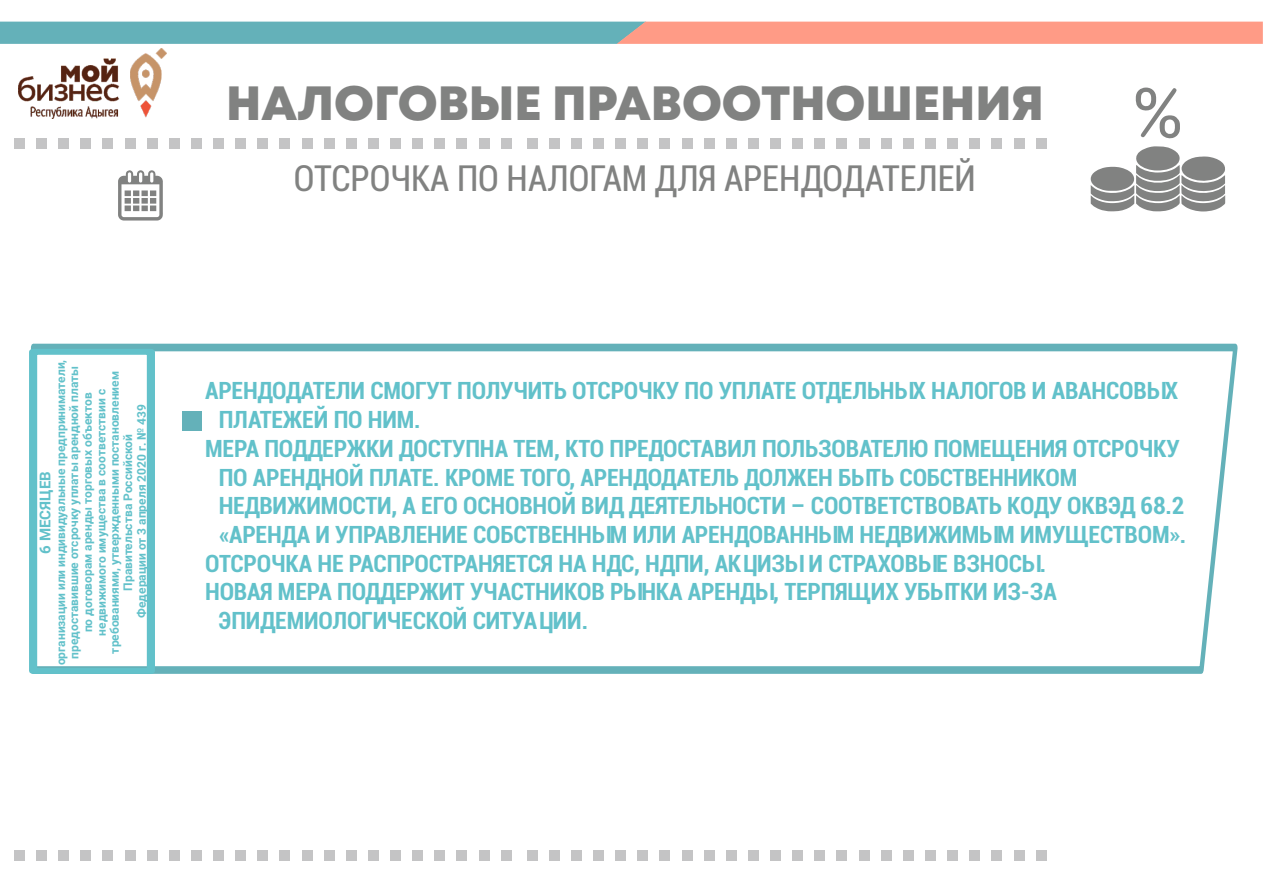
<style>
.page{position:relative;width:1263px;height:893px;background:#fff}
.page>*{position:absolute;margin:0;border:0;box-sizing:border-box;transform-origin:0 0}
.t1{font:48px "Mont Heavy DEMO";color:#818281}
.t2{font:condensed 36px "Roboto";color:#818281;scale:.96 1}
.t3{font:700 condensed 24px "Roboto";letter-spacing:-.005em;color:#62c1ca}
.t4{font:700 15px "Roboto";color:#62c1ca}
.t5{font:700 12px/13.5px "Roboto";color:#62c1ca;text-align:center}
</style>
<div class="page">
<div style="left:14px;top:138px;width:11px;height:11px;background:#c4c4c5"></div>
<div style="left:36px;top:138px;width:11px;height:11px;background:#c4c4c5"></div>
<div style="left:58px;top:138px;width:11px;height:11px;background:#c4c4c5"></div>
<div style="left:81px;top:138px;width:10px;height:11px;background:#c4c4c5"></div>
<div style="left:103px;top:138px;width:10px;height:11px;background:#c4c4c5"></div>
<div style="left:125px;top:138px;width:10px;height:11px;background:#c4c4c5"></div>
<div style="left:147px;top:138px;width:10px;height:11px;background:#c4c4c5"></div>
<div style="left:169px;top:138px;width:11px;height:11px;background:#c4c4c5"></div>
<div style="left:191px;top:138px;width:11px;height:11px;background:#c4c4c5"></div>
<div style="left:213px;top:138px;width:11px;height:11px;background:#c4c4c5"></div>
<div style="left:235px;top:138px;width:11px;height:11px;background:#c4c4c5"></div>
<div style="left:258px;top:138px;width:10px;height:11px;background:#c4c4c5"></div>
<div style="left:280px;top:138px;width:10px;height:11px;background:#c4c4c5"></div>
<div style="left:302px;top:138px;width:10px;height:11px;background:#c4c4c5"></div>
<div style="left:324px;top:138px;width:10px;height:11px;background:#c4c4c5"></div>
<div style="left:346px;top:138px;width:10px;height:11px;background:#c4c4c5"></div>
<div style="left:368px;top:138px;width:11px;height:11px;background:#c4c4c5"></div>
<div style="left:390px;top:138px;width:11px;height:11px;background:#c4c4c5"></div>
<div style="left:412px;top:138px;width:11px;height:11px;background:#c4c4c5"></div>
<div style="left:435px;top:138px;width:10px;height:11px;background:#c4c4c5"></div>
<div style="left:457px;top:138px;width:10px;height:11px;background:#c4c4c5"></div>
<div style="left:479px;top:138px;width:10px;height:11px;background:#c4c4c5"></div>
<div style="left:501px;top:138px;width:10px;height:11px;background:#c4c4c5"></div>
<div style="left:527px;top:138px;width:10px;height:11px;background:#c4c4c5"></div>
<div style="left:549px;top:138px;width:10px;height:11px;background:#c4c4c5"></div>
<div style="left:571px;top:138px;width:11px;height:11px;background:#c4c4c5"></div>
<div style="left:593px;top:138px;width:11px;height:11px;background:#c4c4c5"></div>
<div style="left:615px;top:138px;width:11px;height:11px;background:#c4c4c5"></div>
<div style="left:638px;top:138px;width:10px;height:11px;background:#c4c4c5"></div>
<div style="left:660px;top:138px;width:10px;height:11px;background:#c4c4c5"></div>
<div style="left:682px;top:138px;width:10px;height:11px;background:#c4c4c5"></div>
<div style="left:704px;top:138px;width:10px;height:11px;background:#c4c4c5"></div>
<div style="left:726px;top:138px;width:10px;height:11px;background:#c4c4c5"></div>
<div style="left:748px;top:138px;width:11px;height:11px;background:#c4c4c5"></div>
<div style="left:770px;top:138px;width:11px;height:11px;background:#c4c4c5"></div>
<div style="left:792px;top:138px;width:11px;height:11px;background:#c4c4c5"></div>
<div style="left:814px;top:138px;width:11px;height:11px;background:#c4c4c5"></div>
<div style="left:837px;top:138px;width:10px;height:11px;background:#c4c4c5"></div>
<div style="left:859px;top:138px;width:10px;height:11px;background:#c4c4c5"></div>
<div style="left:881px;top:138px;width:10px;height:11px;background:#c4c4c5"></div>
<div style="left:903px;top:138px;width:11px;height:11px;background:#c4c4c5"></div>
<div style="left:925px;top:138px;width:11px;height:11px;background:#c4c4c5"></div>
<div style="left:947px;top:138px;width:11px;height:11px;background:#c4c4c5"></div>
<div style="left:970px;top:138px;width:10px;height:11px;background:#c4c4c5"></div>
<div style="left:992px;top:138px;width:10px;height:11px;background:#c4c4c5"></div>
<div style="left:1014px;top:138px;width:10px;height:11px;background:#c4c4c5"></div>
<div style="left:1036px;top:138px;width:10px;height:11px;background:#c4c4c5"></div>
<div style="left:14px;top:850px;width:11px;height:11px;background:#c4c4c5"></div>
<div style="left:36px;top:850px;width:11px;height:11px;background:#c4c4c5"></div>
<div style="left:58px;top:850px;width:11px;height:11px;background:#c4c4c5"></div>
<div style="left:81px;top:850px;width:10px;height:11px;background:#c4c4c5"></div>
<div style="left:103px;top:850px;width:10px;height:11px;background:#c4c4c5"></div>
<div style="left:125px;top:850px;width:10px;height:11px;background:#c4c4c5"></div>
<div style="left:147px;top:850px;width:10px;height:11px;background:#c4c4c5"></div>
<div style="left:169px;top:850px;width:11px;height:11px;background:#c4c4c5"></div>
<div style="left:191px;top:850px;width:11px;height:11px;background:#c4c4c5"></div>
<div style="left:213px;top:850px;width:11px;height:11px;background:#c4c4c5"></div>
<div style="left:235px;top:850px;width:11px;height:11px;background:#c4c4c5"></div>
<div style="left:258px;top:850px;width:10px;height:11px;background:#c4c4c5"></div>
<div style="left:280px;top:850px;width:10px;height:11px;background:#c4c4c5"></div>
<div style="left:302px;top:850px;width:10px;height:11px;background:#c4c4c5"></div>
<div style="left:324px;top:850px;width:10px;height:11px;background:#c4c4c5"></div>
<div style="left:346px;top:850px;width:10px;height:11px;background:#c4c4c5"></div>
<div style="left:368px;top:850px;width:11px;height:11px;background:#c4c4c5"></div>
<div style="left:390px;top:850px;width:11px;height:11px;background:#c4c4c5"></div>
<div style="left:412px;top:850px;width:11px;height:11px;background:#c4c4c5"></div>
<div style="left:435px;top:850px;width:10px;height:11px;background:#c4c4c5"></div>
<div style="left:457px;top:850px;width:10px;height:11px;background:#c4c4c5"></div>
<div style="left:479px;top:850px;width:10px;height:11px;background:#c4c4c5"></div>
<div style="left:501px;top:850px;width:10px;height:11px;background:#c4c4c5"></div>
<div style="left:527px;top:850px;width:10px;height:11px;background:#c4c4c5"></div>
<div style="left:549px;top:850px;width:10px;height:11px;background:#c4c4c5"></div>
<div style="left:571px;top:850px;width:11px;height:11px;background:#c4c4c5"></div>
<div style="left:593px;top:850px;width:11px;height:11px;background:#c4c4c5"></div>
<div style="left:615px;top:850px;width:11px;height:11px;background:#c4c4c5"></div>
<div style="left:638px;top:850px;width:10px;height:11px;background:#c4c4c5"></div>
<div style="left:660px;top:850px;width:10px;height:11px;background:#c4c4c5"></div>
<div style="left:682px;top:850px;width:10px;height:11px;background:#c4c4c5"></div>
<div style="left:704px;top:850px;width:10px;height:11px;background:#c4c4c5"></div>
<div style="left:726px;top:850px;width:10px;height:11px;background:#c4c4c5"></div>
<div style="left:748px;top:850px;width:11px;height:11px;background:#c4c4c5"></div>
<div style="left:770px;top:850px;width:11px;height:11px;background:#c4c4c5"></div>
<div style="left:792px;top:850px;width:11px;height:11px;background:#c4c4c5"></div>
<div style="left:814px;top:850px;width:11px;height:11px;background:#c4c4c5"></div>
<div style="left:837px;top:850px;width:10px;height:11px;background:#c4c4c5"></div>
<div style="left:859px;top:850px;width:10px;height:11px;background:#c4c4c5"></div>
<div style="left:881px;top:850px;width:10px;height:11px;background:#c4c4c5"></div>
<div style="left:903px;top:850px;width:11px;height:11px;background:#c4c4c5"></div>
<div style="left:925px;top:850px;width:11px;height:11px;background:#c4c4c5"></div>
<div style="left:947px;top:850px;width:11px;height:11px;background:#c4c4c5"></div>
<div style="left:970px;top:850px;width:10px;height:11px;background:#c4c4c5"></div>
<div style="left:992px;top:850px;width:10px;height:11px;background:#c4c4c5"></div>
<div style="left:1014px;top:850px;width:10px;height:11px;background:#c4c4c5"></div>
<div style="left:1036px;top:850px;width:10px;height:11px;background:#c4c4c5"></div>
<svg style="left:29px;top:343px;width:1209px;height:331px"></svg>
<svg style="left:0;top:22px;width:1263px;height:22px;background:#b1a6a0"></svg>
<div style="left:30px;top:348px;width:124px;height:326px;border:7px solid #62c1ca"></div>
<div style="left:182px;top:412px;width:19px;height:19px;background:#64b1b9"></div>
<svg style="left:118px;top:170px;width:45px;height:51px"></svg>
<svg style="left:1136px;top:88px;width:44px;height:51px"></svg>
<svg style="left:1091px;top:146px;width:134px;height:65px"></svg>
<img style="left:18px;top:48px;width:148px;height:70px">
<h1 class="t1" style="left:226px;top:85px;width:819px">НАЛОГОВЫЕ ПРАВООТНОШЕНИЯ</h1>
<h2 class="t2" style="left:294px;top:164px;width:712px">ОТСРОЧКА ПО НАЛОГАМ ДЛЯ АРЕНДОДАТЕЛЕЙ</h2>
<p class="t5" style="left:55px;top:665px;width:307px;rotate:-90deg">организации или индивидуальные предприниматели, предоставившие отсрочку уплаты арендной платы по договорам аренды торговых объектов недвижимого имущества в соответствии с требованиями, утвержденными постановлением Правительства Российской<br>Федерации от 3 апреля 2020 г. № 439</p>
<p class="t4" style="left:39px;top:553px;width:84px;rotate:-90deg">6 МЕСЯЦЕВ</p>
<p class="t3" style="left:205px;top:381px;width:974px">АРЕНДОДАТЕЛИ СМОГУТ ПОЛУЧИТЬ ОТСРОЧКУ ПО УПЛАТЕ ОТДЕЛЬНЫХ НАЛОГОВ И АВАНСОВЫХ</p>
<p class="t3" style="left:219px;top:410px;width:203px">ПЛАТЕЖЕЙ ПО НИМ.</p>
<p class="t3" style="left:205px;top:439px;width:976px">МЕРА ПОДДЕРЖКИ ДОСТУПНА ТЕМ, КТО ПРЕДОСТАВИЛ ПОЛЬЗОВАТЕЛЮ ПОМЕЩЕНИЯ ОТСРОЧКУ</p>
<p class="t3" style="left:219px;top:468px;width:860px">ПО АРЕНДНОЙ ПЛАТЕ. КРОМЕ ТОГО, АРЕНДОДАТЕЛЬ ДОЛЖЕН БЫТЬ СОБСТВЕННИКОМ</p>
<p class="t3" style="left:219px;top:496px;width:967px">НЕДВИЖИМОСТИ, А ЕГО ОСНОВНОЙ ВИД ДЕЯТЕЛЬНОСТИ – СООТВЕТСТВОВАТЬ КОДУ ОКВЭД 68.2</p>
<p class="t3" style="left:219px;top:525px;width:969px">«АРЕНДА И УПРАВЛЕНИЕ СОБСТВЕННЫМ ИЛИ АРЕНДОВАННЫМ НЕДВИЖИМЫМ ИМУЩЕСТВОМ».</p>
<p class="t3" style="left:205px;top:554px;width:843px">ОТСРОЧКА НЕ РАСПРОСТРАНЯЕТСЯ НА НДС, НДПИ, АКЦИЗЫ И СТРАХОВЫЕ ВЗНОСЫ.</p>
<p class="t3" style="left:205px;top:582px;width:853px">НОВАЯ МЕРА ПОДДЕРЖИТ УЧАСТНИКОВ РЫНКА АРЕНДЫ, ТЕРПЯЩИХ УБЫТКИ ИЗ-ЗА</p>
<p class="t3" style="left:219px;top:611px;width:371px">ЭПИДЕМИОЛОГИЧЕСКОЙ СИТУАЦИИ.</p>
</div>
